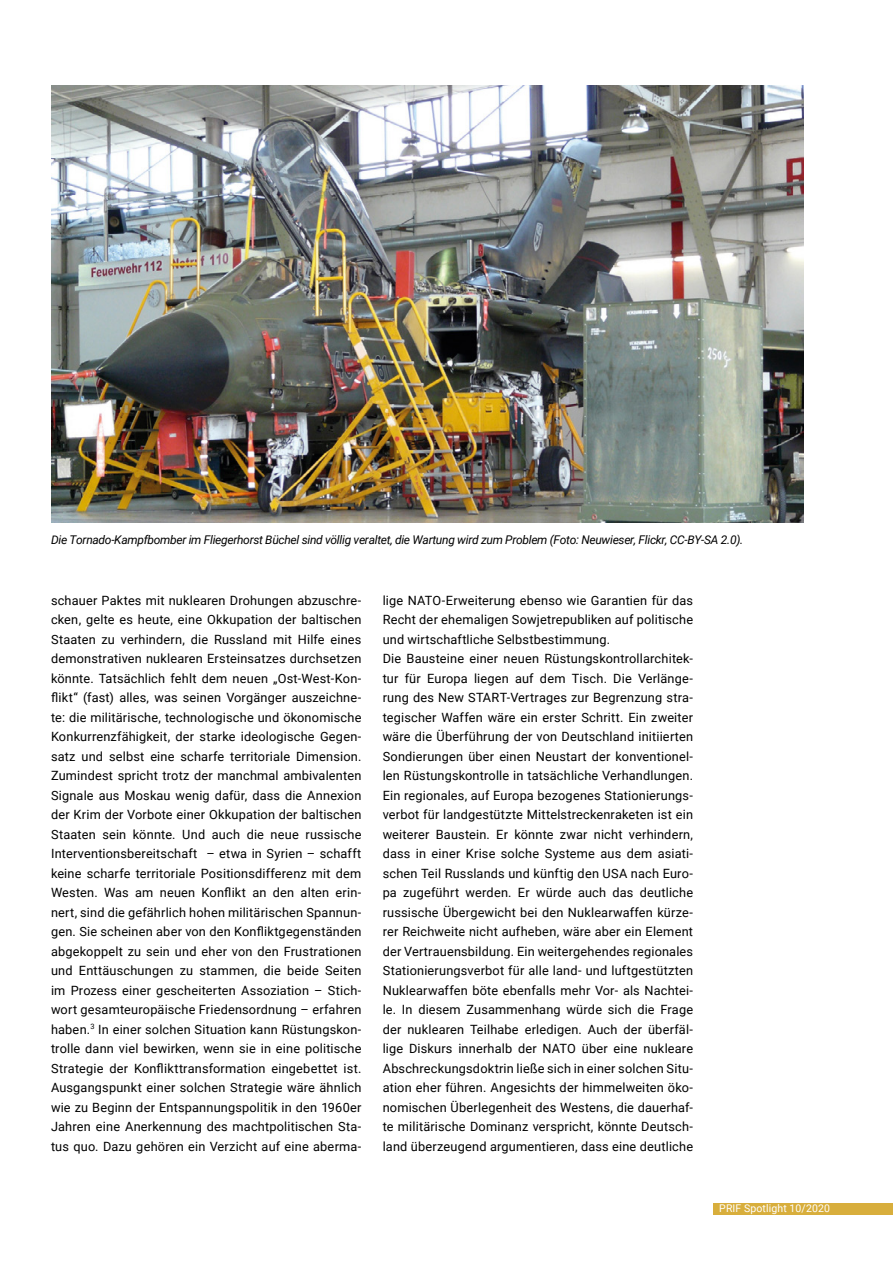
<style>
.page{position:relative;width:893px;height:1263px;background:#fff}
.page>*{position:absolute;margin:0;border:0;box-sizing:border-box;transform-origin:0 0}
.Fließtext{font:12.75px/19.5px "Roboto";letter-spacing:.015em;color:#000;text-align:justify}
.Bildunterschriften{font:italic 12px "Roboto";letter-spacing:-.025em;color:#000}
.t1{font:10.65px "Roboto";letter-spacing:.01em;color:#fff}
</style>
<div class="page">
<div style="left:713px;top:1203px;width:180px;height:12px;background:#d8ae3c"></div>
<img style="left:51px;top:85px;width:753px;height:437px">
<p class="Bildunterschriften" style="left:51px;top:531px;width:694px">Die Tornado-Kampfbomber im Fliegerhorst Büchel sind völlig veraltet, die Wartung wird zum Problem (Foto: Neuwieser, Flickr, CC-BY-SA 2.0).</p>
<p class="Fließtext" style="left:51px;top:590px;width:312px">schauer Paktes mit nuklearen Drohungen abzuschre&shy;cken, gelte es heute, eine Okkupation der baltischen Staaten zu verhindern, die Russland mit Hilfe eines demonstrativen nuklearen Ersteinsatzes durchsetzen könnte. Tatsächlich fehlt dem neuen „Ost-West-Kon&shy;flikt“ (fast) alles, was seinen Vorgänger auszeichne&shy;te: die militärische, technologische und ökonomische Konkurrenzfähigkeit, der starke ideologische Gegen&shy;satz und selbst eine scharfe territoriale Dimension.<br>Zumindest spricht trotz der manchmal ambivalenten Signale aus Moskau wenig dafür, dass die Annexion der Krim der Vorbote einer Okkupation der baltischen Staaten sein könnte. Und auch die neue russische Interventionsbereitschaft – etwa in Syrien – schafft keine scharfe territoriale Positionsdifferenz mit dem Westen. Was am neuen Konflikt an den alten erin&shy;nert, sind die gefährlich hohen militärischen Spannun&shy;gen. Sie scheinen aber von den Konfliktgegenständen abgekoppelt zu sein und eher von den Frustrationen und Enttäuschungen zu stammen, die beide Seiten im Prozess einer gescheiterten Assoziation – Stich&shy;wort gesamteuropäische Friedensordnung – erfahren haben.<sup>3</sup> In einer solchen Situation kann Rüstungskon&shy;trolle dann viel bewirken, wenn sie in eine politische Strategie der Konflikttransformation eingebettet ist.<br>Ausgangspunkt einer solchen Strategie wäre ähnlich wie zu Beginn der Entspannungspolitik in den 1960er Jahren eine Anerkennung des machtpolitischen Sta&shy;tus quo. Dazu gehören ein Verzicht auf eine aberma-</p>
<p class="Fließtext" style="left:383px;top:590px;width:312px">lige NATO-Erweiterung ebenso wie Garantien für das Recht der ehemaligen Sowjetrepubliken auf politische und wirtschaftliche Selbstbestimmung.</p>
<p class="Fließtext" style="left:383px;top:648px;width:312px">Die Bausteine einer neuen Rüstungskontrollarchitek&shy;tur für Europa liegen auf dem Tisch. Die Verlänge&shy;rung des New START-Vertrages zur Begrenzung stra&shy;tegischer Waffen wäre ein erster Schritt. Ein zweiter wäre die Überführung der von Deutschland initiierten Sondierungen über einen Neustart der konventionel&shy;len Rüstungskontrolle in tatsächliche Verhandlungen.<br>Ein regionales, auf Europa bezogenes Stationierungs&shy;verbot für landgestützte Mittelstreckenraketen ist ein weiterer Baustein. Er könnte zwar nicht verhindern, dass in einer Krise solche Systeme aus dem asiati&shy;schen Teil Russlands und künftig den USA nach Euro&shy;pa zugeführt werden. Er würde auch das deutliche russische Übergewicht bei den Nuklearwaffen kürze&shy;rer Reichweite nicht aufheben, wäre aber ein Element der Vertrauensbildung. Ein weitergehendes regionales Stationierungsverbot für alle land- und luftgestützten Nuklearwaffen böte ebenfalls mehr Vor- als Nachtei&shy;le. In diesem Zusammenhang würde sich die Frage der nuklearen Teilhabe erledigen. Auch der überfäl&shy;lige Diskurs innerhalb der NATO über eine nukleare Abschreckungsdoktrin ließe sich in einer solchen Situ&shy;ation eher führen. Angesichts der himmelweiten öko&shy;nomischen Überlegenheit des Westens, die dauerhaf&shy;te militärische Dominanz verspricht, könnte Deutsch&shy;land überzeugend argumentieren, dass eine deutliche</p>
<p class="t1" style="left:719px;top:1201px;width:112px">PRIF Spotlight 10/2020</p>
</div>
